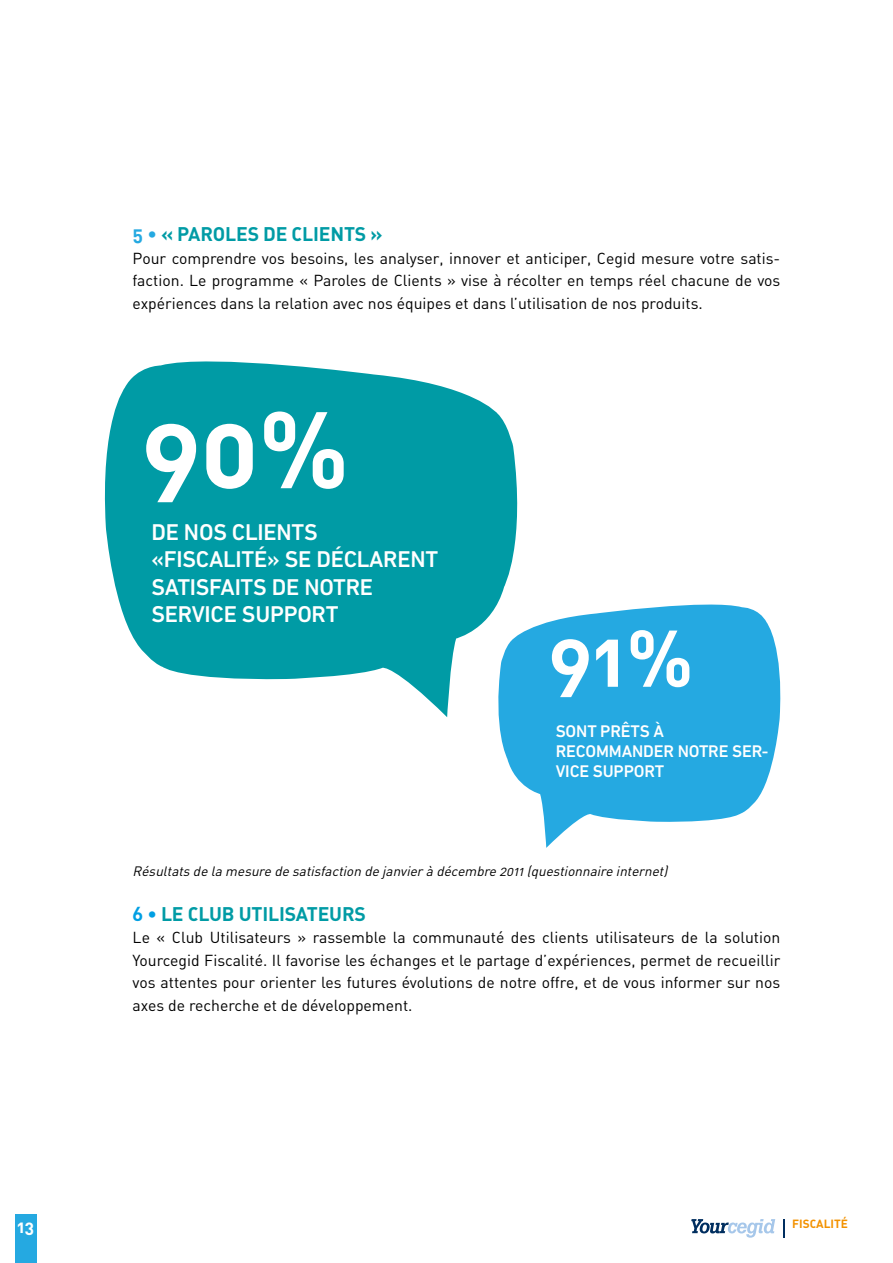
<style>
.page{position:relative;width:893px;height:1263px;background:#fff}
.page>*{position:absolute;margin:0;border:0;box-sizing:border-box;transform-origin:0 0}
.t1{font:106.8px "DIN Bold Alternate";color:#fff}
.t2{font:78.9px "DIN Bold Alternate";color:#fff}
.t3{font:500 23.25px/27.3px "DIN Next LT Pro";letter-spacing:-.01em;color:#fff}
.t4{font:19.5px "DIN Bold Alternate";letter-spacing:-.01em;color:#009ba5}
.t5{font:17.55px "DIN Bold Alternate";color:#fff}
.t6{font:500 17.1px/20.1px "DIN Next LT Pro";letter-spacing:-.01em;color:#fff}
.t7{font:15.75px/22.5px "DIN Regular Alternate";color:#000;text-align:justify}
.t8{font:italic 13.5px "DIN Regular Alternate";color:#000}
.t9{font:11.85px "DIN Bold Alternate";color:#f39200}
.s1{color:#25a9e1}
.s2{color:#009fe3}
</style>
<div class="page">
<div style="left:15px;top:1214px;width:21px;height:49px;background:#25a9e1"></div>
<svg style="left:691px;top:1219px;width:84px;height:18px"></svg>
<svg style="left:783px;top:1219px;width:1px;height:19px"></svg>
<svg style="left:104px;top:361px;width:414px;height:356px;fill:#009ba5"></svg>
<svg style="left:492px;top:599px;width:289px;height:249px;fill:#25a9e1"></svg>
<p class="t5" style="left:17px;top:1215px;width:19px">13</p>
<p class="t4" style="left:133px;top:221px;width:251px"><span class="s1">5 •</span> « PAROLES DE CLIENTS »</p>
<p class="t7" style="left:133px;top:246px;width:649px">Pour comprendre vos besoins, les analyser, innover et anticiper, Cegid mesure votre satis&shy;faction. Le programme « Paroles de Clients » vise à récolter en temps réel chacune de vos expériences dans la relation avec nos équipes et dans l’utilisation de nos produits.</p>
<h1 class="t1" style="left:142px;top:380px;width:209px">90%</h1>
<h3 class="t3" style="left:151px;top:518px;width:288px">DE NOS CLIENTS «FISCALITÉ» SE DÉCLARENT<br>SATISFAITS DE NOTRE<br>SERVICE SUPPORT</h3>
<h2 class="t2" style="left:549px;top:607px;width:146px">91%</h2>
<p class="t6" style="left:556px;top:721px;width:214px">SONT PRÊTS À<br>RECOMMANDER NOTRE SER-<br>VICE SUPPORT</p>
<p class="t8" style="left:133px;top:862px;width:540px">Résultats de la mesure de satisfaction de janvierà décembre 2011(questionnaire internet)</p>
<p class="t4" style="left:133px;top:901px;width:235px"><span class="s2">6 •</span> LE CLUB UTILISATEURS</p>
<p class="t7" style="left:133px;top:926px;width:649px">Le « Club Utilisateurs » rassemble la communauté des clients utilisateurs de la solution Yourcegid Fiscalité. Il favorise les échanges et le partage d’expériences, permet de recueillir vos attentes pour orienter les futures évolutions de notre offre, et de vous informer sur nos axes de recherche et de développement.</p>
<p class="t9" style="left:792px;top:1216px;width:57px">FISCALITÉ</p>
</div>
